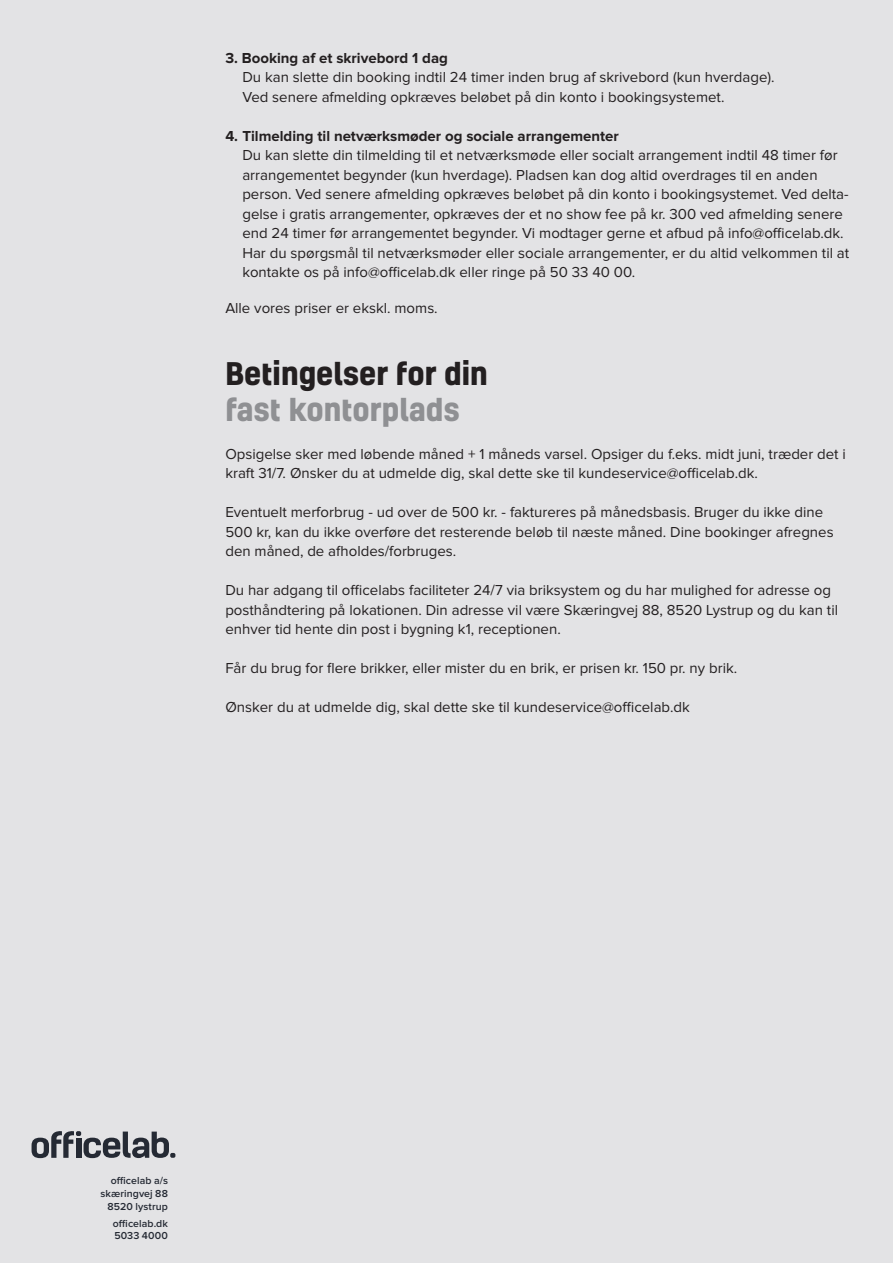
<style>
.page{position:relative;width:893px;height:1263px;background:#e3e3e5}
.page>*{position:absolute;margin:0;border:0;box-sizing:border-box;transform-origin:0 0}
.t1{font:700 30px "Kelson";color:#231f20}
.t2{font:700 30px "Kelson";color:#8f9093}
.t3{font:15px/19.5px "Proxima Nova";color:#231f20}
.t4{font:600 10.5px "Proxima Nova";letter-spacing:.01em;color:#252a34}
.s1{font-weight:700}
</style>
<div class="page">
<svg style="left:32px;top:1131px;width:143px;height:27px"></svg>
<p class="t3" style="left:242px;top:49px;width:534px;text-indent:-17px"><span class="s1">3. Booking af et skrivebord 1 dag<br></span>Du kan slette din booking indtil 24 timer inden brug af skrivebord (kun hverdage).<br>Ved senere afmelding opkræves beløbet på din konto i bookingsystemet.</p>
<p class="t3" style="left:242px;top:127px;width:608px;text-indent:-17px"><span class="s1">4. Tilmelding til netværksmøder og sociale arrangementer<br></span>Du kan slette din tilmelding til et netværksmøde eller socialt arrangement indtil 48 timer før arrangementet begynder (kun hverdage). Pladsen kan dog altid overdrages til en anden person. Ved senere afmelding opkræves beløbet på din konto i bookingsystemet. Ved delta&shy;gelse i gratis arrangementer, opkræves der et no show fee på kr. 300 ved afmelding senere end 24 timer før arrangementet begynder. Vi modtager gerne et afbud på info@officelab.dk.<br>Har du spørgsmål til netværksmøder eller sociale arrangementer, er du altid velkommen til at kontakte os på info@officelab.dk eller ringe på 50 33 40 00.</p>
<p class="t3" style="left:225px;top:299px;width:214px">Alle vores priser er ekskl. moms.</p>
<p class="t1" style="left:225px;top:353px;width:264px">Betingelser for din</p>
<p class="t2" style="left:225px;top:389px;width:236px">fast kontorplads</p>
<p class="t3" style="left:225px;top:445px;width:622px">Opsigelse sker med løbende måned + 1 måneds varsel. Opsiger du f.eks. midt juni, træder det i kraft 31/7. Ønsker du at udmelde dig, skal dette ske til kundeservice@officelab.dk.</p>
<p class="t3" style="left:225px;top:503px;width:610px">Eventuelt merforbrug - ud over de 500 kr. - faktureres på månedsbasis. Bruger du ikke dine<br>500 kr, kan du ikke overføre det resterende beløb til næste måned. Dine bookinger afregnes den måned, de afholdes/forbruges.</p>
<p class="t3" style="left:225px;top:581px;width:614px">Du har adgang til officelabs faciliteter 24/7 via briksystem og du har mulighed for adresse og posthåndtering på lokationen. Din adresse vil være Skæringvej 88, 8520 Lystrup og du kan til enhver tid hente din post i bygning k1, receptionen.</p>
<p class="t3" style="left:225px;top:659px;width:513px">Får du brug for flere brikker, eller mister du en brik, er prisen kr. 150 pr. ny brik.</p>
<p class="t3" style="left:225px;top:698px;width:466px">Ønsker du at udmelde dig, skal dette ske til kundeservice@officelab.dk</p>
<p class="t4" style="left:111px;top:1176px;width:59px">officelab a/s</p>
<p class="t4" style="left:100px;top:1188px;width:69px">skæringvej 88</p>
<p class="t4" style="left:108px;top:1201px;width:62px">8520 lystrup</p>
<p class="t4" style="left:113px;top:1218px;width:57px">officelab.dk</p>
<p class="t4" style="left:114px;top:1231px;width:55px">5033 4000</p>
</div>
